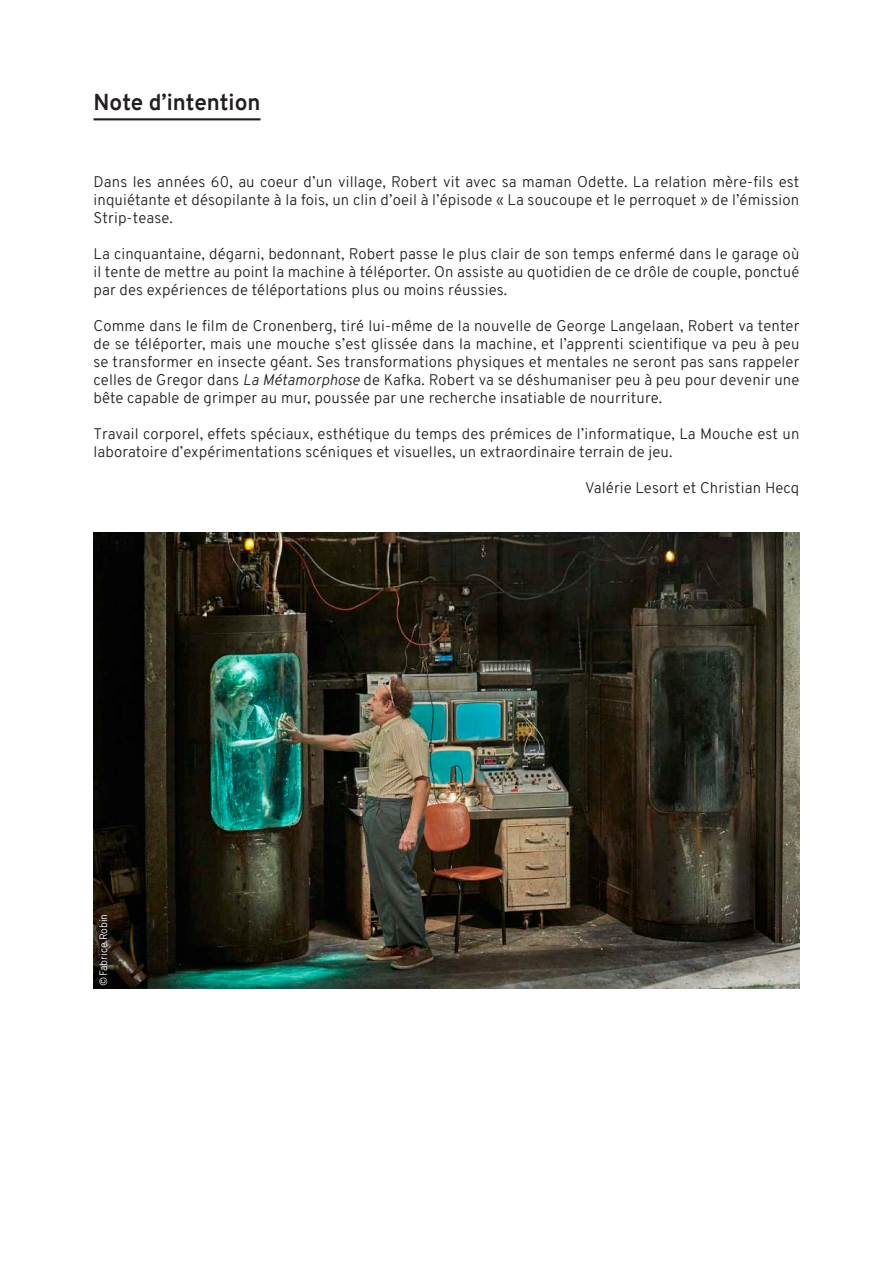
<style>
.page{position:relative;width:893px;height:1263px;background:#fff}
.page>*{position:absolute;margin:0;border:0;box-sizing:border-box;transform-origin:0 0}
.t1{font:700 22.5px "Overpass";color:#231f20}
.t2{font:300 15px/18px "Overpass";letter-spacing:.01em;color:#231f20;text-align:justify}
.t3{font:300 10.5px "Overpass";color:#fff}
.s1{font-style:italic}
</style>
<div class="page">
<hr style="left:94px;top:118px;width:166px;height:2px;background:#231f20">
<img style="left:94px;top:532px;width:705px;height:457px">
<h1 class="t1" style="left:94px;top:87px;width:168px">Note d’intention</h1>
<p class="t2" style="left:94px;top:172px;width:707px">Dans les années 60, au coeur d’un village, Robert vit avec sa maman Odette. La relation mère-fils est inquiétante et désopilante à la fois, un clin d’oeil à l’épisode « La soucoupe et le perroquet » de l’émission Strip-tease.</p>
<p class="t2" style="left:94px;top:244px;width:707px">La cinquantaine, dégarni, bedonnant, Robert passe le plus clair de son temps enfermé dans le garage où il tente de mettre au point la machine à téléporter. On assiste au quotidien de ce drôle de couple, ponctué par des expériences de téléportations plus ou moins réussies.</p>
<p class="t2" style="left:94px;top:316px;width:707px">Comme dans le film de Cronenberg, tiré lui-même de la nouvelle de George Langelaan, Robert va tenter de se téléporter, mais une mouche s’est glissée dans la machine, et l’apprenti scientifique va peu à peu se transformer en insecte géant. Ses transformations physiques et mentales ne seront pas sans rappeler celles de Gregor dans <span class="s1">La Métamorphose</span> de Kafka. Robert va se déshumaniser peu à peu pour devenir une bête capable de grimper au mur, poussée par une recherche insatiable de nourriture.</p>
<p class="t2" style="left:94px;top:424px;width:707px">Travail corporel, effets spéciaux, esthétique du temps des prémices de l’informatique, La Mouche est un laboratoire d’expérimentations scéniques et visuelles, un extraordinaire terrain de jeu.</p>
<p class="t2" style="left:585px;top:478px;width:216px">Valérie Lesort et Christian Hecq</p>
<p class="t3" style="left:96px;top:985px;width:73px;rotate:-90deg">©Fabrice Robin</p>
</div>
